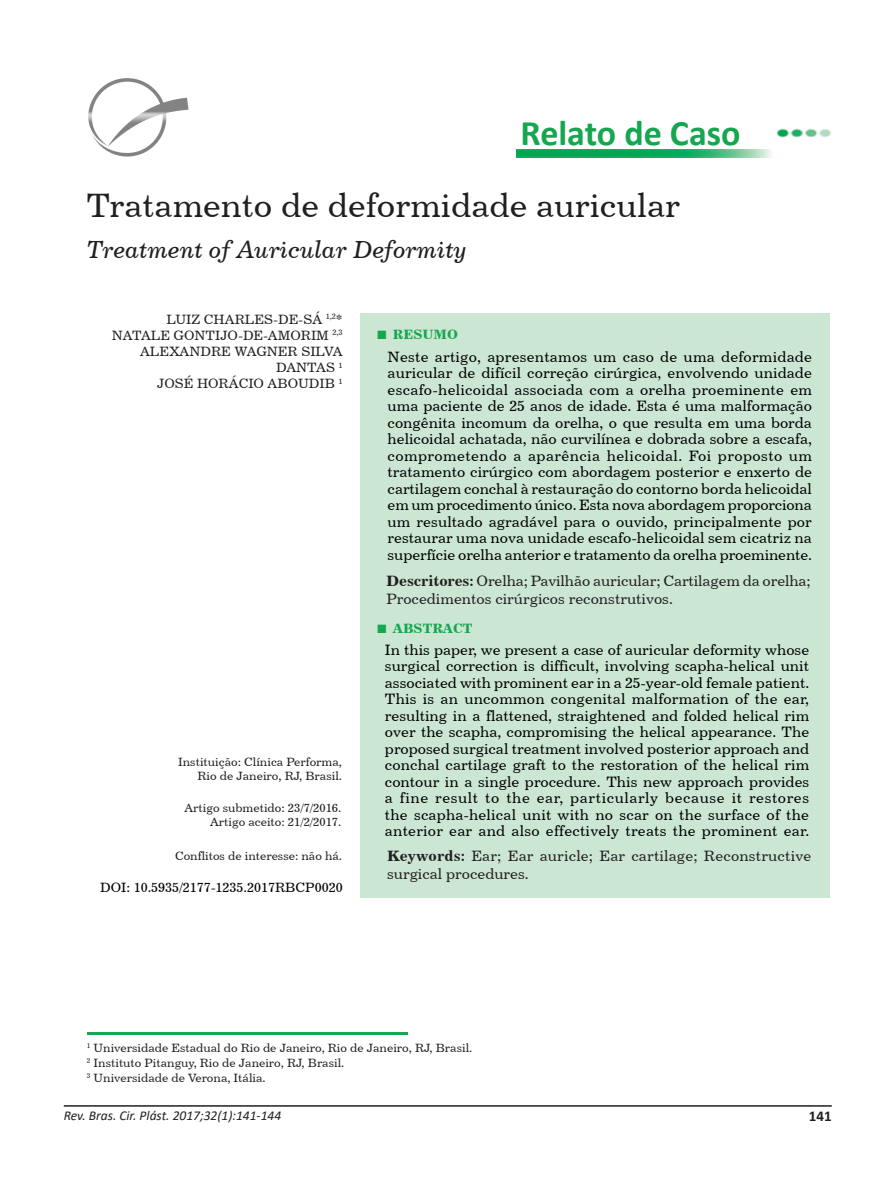
<style>
.page{position:relative;width:893px;height:1191px;background:#fff}
.page>*{position:absolute;margin:0;border:0;box-sizing:border-box;transform-origin:0 0}
.Gravata{font:700 36px "Calibri";color:#15a64f}
.Título{font:33.75px "Century 731 BT Roman A";color:#231f20}
.Titulo_Ingles{font:24.75px "Century 731 BT Italic A";color:#231f20}
.Abstract{font:15px/16.5px "Century 731 BT Roman A";letter-spacing:.005em;color:#000;text-align:justify}
.Key_words{font:15px/18px "Century 731 BT Roman A";color:#231f20}
.t1{font:700 15px "Calibri";color:#231f20}
.Autor{font:13.5px/16.2px "Century 731 BT Roman A";color:#231f20;text-align:right}
.t2{font:italic 13.5px "Calibri";color:#231f20}
.DOI{font:13.5px "Century 731 BT Roman A";color:#000}
.RESUMO{font:13.5px "Century 731 BT Bold A";color:#15a64f}
.Instituição{font:12px "Century 731 BT Roman A";color:#231f20}
.Correspondencia{font:12px/14.4px "Century 731 BT Roman A";color:#231f20;text-align:right}
.s1{font-family:"Times New Roman";font-weight:700;font-size:18px}
.s2{font-family:"Century 731 BT Bold A"}
</style>
<div class="page">
<hr style="left:64px;top:1105px;width:768px;height:1px;background:#231f20">
<img style="left:776px;top:128px;width:55px;height:10px">
<img style="left:88px;top:78px;width:101px;height:79px">
<div style="left:360px;top:313px;width:470px;height:584px;background:#cbe6d3"></div>
<hr style="left:87px;top:1032px;width:320px;height:3px;background:#15a64f">
<img style="left:517px;top:150px;width:255px;height:7px">
<p class="Gravata" style="left:521px;top:108px;width:221px">Relato de Caso</p>
<p class="Título" style="left:86px;top:184px;width:595px">Tratamento de deformidade auricular</p>
<p class="Titulo_Ingles" style="left:87px;top:234px;width:381px">Treatment of Auricular Deformity</p>
<p class="Autor" style="left:166px;top:311px;width:178px">LUIZ CHARLES-DE-SÁ <sup>1,2</sup>*</p>
<p class="Autor" style="left:112px;top:327px;width:233px">NATALE GONTIJO-DE-AMORIM <sup>2,3</sup></p>
<p class="Autor" style="left:140px;top:343px;width:204px">ALEXANDRE WAGNER SILVA<br>DANTAS <sup>1</sup></p>
<p class="Autor" style="left:157px;top:375px;width:187px">JOSÉ HORÁCIO ABOUDIB <sup>1</sup></p>
<p class="Correspondencia" style="left:178px;top:754px;width:165px">Instituição: Clínica Performa,<br>Rio de Janeiro, RJ, Brasil.</p>
<p class="Correspondencia" style="left:184px;top:800px;width:158px">Artigo submetido: 23/7/2016.</p>
<p class="Correspondencia" style="left:210px;top:815px;width:133px">Artigo aceito: 21/2/2017.</p>
<p class="Instituição" style="left:175px;top:848px;width:168px">Conflitos de interesse: não há.</p>
<p class="DOI" style="left:100px;top:878px;width:244px">DOI: 10.5935/2177-1235.2017RBCP0020</p>
<p class="RESUMO" style="left:376px;top:326px;width:83px"><span class="s1">■</span> RESUMO</p>
<p class="Abstract" style="left:388px;top:348px;width:426px">Neste artigo, apresentamos um caso de uma deformidade auricular de difícil correção cirúrgica, envolvendo unidade escafo-helicoidal associada com a orelha proeminente em uma paciente de 25 anos de idade. Esta é uma malformação congênita incomum da orelha, o que resulta em uma borda helicoidal achatada, não curvilínea e dobrada sobre a escafa, comprometendo a aparência helicoidal. Foi proposto um tratamento cirúrgico com abordagem posterior e enxerto de cartilagem conchal à restauração do contorno borda helicoidal em um procedimento único. Esta nova abordagem proporciona um resultado agradável para o ouvido, principalmente por restaurar uma nova unidade escafo-helicoidal sem cicatriz na superfície orelha anterior e tratamento da orelha proeminente.</p>
<p class="Key_words" style="left:387px;top:571px;width:426px"><span class="s2">Descritores:</span> Orelha; Pavilhão auricular; Cartilagem da orelha;<br>Procedimentos cirúrgicos reconstrutivos.</p>
<p class="RESUMO" style="left:376px;top:620px;width:98px"><span class="s1">■</span> ABSTRACT</p>
<p class="Abstract" style="left:385px;top:641px;width:426px">In this paper, we present a case of auricular deformity whose surgical correction is difficult, involving scapha-helical unit associated with prominent ear in a 25-year-old female patient.<br>This is an uncommon congenital malformation of the ear, resulting in a flattened, straightened and folded helical rim over the scapha, compromising the helical appearance. The proposed surgical treatment involved posterior approach and conchal cartilage graft to the restoration of the helical rim contour in a single procedure. This new approach provides a fine result to the ear, particularly because it restores the scapha-helical unit with no scar on the surface of the anterior ear and also effectively treats the prominent ear.</p>
<p class="Key_words" style="left:387px;top:846px;width:426px"><span class="s2">Keywords:</span> Ear; Ear auricle; Ear cartilage; Reconstructive surgical procedures.</p>
<p class="Instituição" style="left:87px;top:1040px;width:387px"><sup>1</sup> Universidade Estadual do Rio de Janeiro, Rio de Janeiro, RJ, Brasil.</p>
<p class="Instituição" style="left:87px;top:1055px;width:259px"><sup>2</sup> Instituto Pitanguy, Rio de Janeiro, RJ, Brasil.</p>
<p class="Instituição" style="left:87px;top:1070px;width:180px"><sup>3</sup> Universidade de Verona, Itália.</p>
<p class="t2" style="left:64px;top:1106px;width:219px">Rev. Bras. Cir. Plást. 2017;32(1):141-144</p>
<p class="t1" style="left:809px;top:1105px;width:24px">141</p>
</div>
